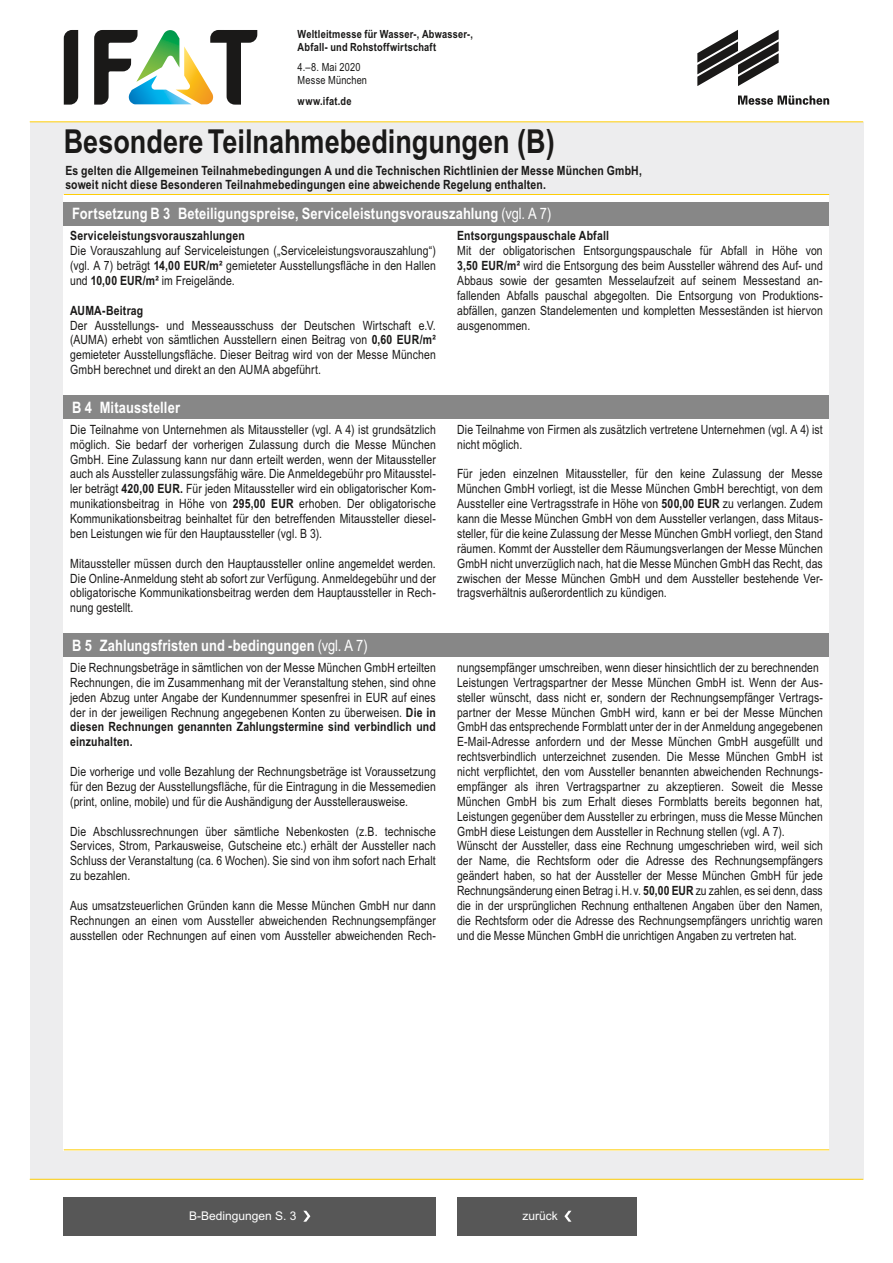
<style>
.page{position:relative;width:893px;height:1263px;background:#fff}
.page>*{position:absolute;margin:0;border:0;box-sizing:border-box;transform-origin:0 0}
.t1{font:700 33px "Arial Narrow";color:#1a1918}
.t2{font:700 15.75px "Arial Narrow";letter-spacing:.005em;color:#fff}
.t3{font:12.75px/14.9px "Arial Narrow";letter-spacing:.01em;color:#1a1918;text-align:justify}
.t4{font:700 12.75px/14.2px "Arial Narrow";letter-spacing:.015em;color:#1a1918}
.t5{font:12px "Arial";color:#fff}
.t6{font:700 11.25px/12.8px "Arial Narrow";letter-spacing:.02em;color:#1a1918}
.t7{font:11.25px/12.8px "Arial Narrow";letter-spacing:.015em;color:#1a1918}
.s1{font-weight:400}
.s2{font-weight:700}
</style>
<div class="page">
<div style="left:30px;top:122px;width:833px;height:1057px;background:#ededee"></div>
<hr style="left:30px;top:1179px;width:833px;height:1px;background:#fecd06">
<div style="left:64px;top:194px;width:765px;height:956px;background:#fff"></div>
<hr style="left:30px;top:121px;width:833px;height:1px;background:#fecd06">
<hr style="left:64px;top:1149px;width:765px;height:1px;background:#fecd06">
<hr style="left:64px;top:194px;width:765px;height:1px;background:#fecd06">
<svg style="left:738px;top:96px;width:91px;height:9px"></svg>
<svg style="left:697px;top:30px;width:82px;height:56px"></svg>
<svg style="left:64px;top:30px;width:14px;height:75px"></svg>
<svg style="left:94px;top:30px;width:163px;height:75px"></svg>
<div style="left:64px;top:1197px;width:372px;height:38px;background:#575757"></div>
<svg style="left:303px;top:1211px;width:7px;height:11px"></svg>
<div style="left:457px;top:1197px;width:180px;height:38px;background:#575757"></div>
<svg style="left:564px;top:1211px;width:7px;height:11px"></svg>
<div style="left:64px;top:202px;width:765px;height:23px;background:#878787"></div>
<div style="left:64px;top:395px;width:765px;height:24px;background:#878787"></div>
<div style="left:64px;top:634px;width:765px;height:23px;background:#878787"></div>
<p class="t6" style="left:298px;top:27px;width:177px">Weltleitmesse für Wasser-, Abwasser-,<br>Abfall- und Rohstoffwirtschaft</p>
<p class="t7" style="left:298px;top:61px;width:71px">4.–8. Mai 2020<br>Messe München</p>
<p class="t6" style="left:298px;top:94px;width:55px">www.ifat.de</p>
<h1 class="t1" style="left:64px;top:116px;width:492px">Besondere Teilnahmebedingungen (B)</h1>
<p class="t4" style="left:65px;top:162px;width:578px">Es gelten die Allgemeinen Teilnahmebedingungen A und die Technischen Richtlinien der Messe München GmbH, soweit nicht diese Besonderen Teilnahmebedingungen eine abweichende Regelung enthalten.</p>
<p class="t2" style="left:72px;top:202px;width:481px">Fortsetzung B 3 Beteiligungspreise, Serviceleistungsvorauszahlung <span class="s1">(vgl. A 7)</span></p>
<p class="t4" style="left:70px;top:228px;width:176px">Serviceleistungsvorauszahlungen</p>
<p class="t3" style="left:70px;top:243px;width:367px">Die Vorauszahlung auf Serviceleistungen („Serviceleistungsvorauszahlung“) (vgl. A 7) beträgt <span class="s2">14,00 EUR/m²</span> gemieteter Ausstellungsfläche in den Hallen und <span class="s2">10,00 EUR/m²</span> im Freigelände.</p>
<p class="t4" style="left:70px;top:302px;width:75px">AUMA-Beitrag</p>
<p class="t3" style="left:70px;top:317px;width:367px">Der Ausstellungs- und Messeausschuss der Deutschen Wirtschaft e.V. (AUMA) erhebt von sämtlichen Ausstellern einen Beitrag von <span class="s2">0,60 EUR/m² </span>gemieteter Ausstellungsfläche. Dieser Beitrag wird von der Messe München GmbH berechnet und direkt an den AUMA abgeführt.</p>
<p class="t2" style="left:72px;top:395px;width:109px">B 4 Mitaussteller</p>
<p class="t3" style="left:70px;top:421px;width:367px">Die Teilnahme von Unternehmen als Mitaussteller (vgl. A 4) ist grundsätzlich möglich. Sie bedarf der vorherigen Zulassung durch die Messe München GmbH. Eine Zulassung kann nur dann erteilt werden, wenn der Mitaussteller auch als Aussteller zulassungsfähig wäre. Die Anmeldegebühr pro Mitausstel&shy;ler beträgt <span class="s2">420,00 EUR.</span> Für jeden Mitaussteller wird ein obligatorischer Kom&shy;munikationsbeitrag in Höhe von <span class="s2">295,00 EUR</span> erhoben. Der obligatorische Kommunikationsbeitrag beinhaltet für den betreffenden Mitaussteller diesel&shy;ben Leistungen wie für den Hauptaussteller (vgl. B 3).</p>
<p class="t3" style="left:70px;top:555px;width:367px">Mitaussteller müssen durch den Hauptaussteller online angemeldet werden.<br>Die Online-Anmeldung steht ab sofort zur Verfügung. Anmeldegebühr und der obligatorische Kommunikationsbeitrag werden dem Hauptaussteller in Rech&shy;nung gestellt.</p>
<p class="t2" style="left:72px;top:634px;width:297px">B 5 Zahlungsfristen und -bedingungen <span class="s1">(vgl. A 7)</span></p>
<p class="t3" style="left:70px;top:659px;width:367px">Die Rechnungsbeträge in sämtlichen von der Messe München GmbH erteilten Rechnungen, die im Zusammenhang mit der Veranstaltung stehen, sind ohne jeden Abzug unter Angabe der Kundennummer spesenfrei in EUR auf eines der in der jeweiligen Rechnung angegebenen Konten zu überweisen. <span class="s2">Die in diesen Rechnungen genannten Zahlungstermine sind verbindlich und einzuhalten.</span></p>
<p class="t3" style="left:70px;top:764px;width:367px">Die vorherige und volle Bezahlung der Rechnungsbeträge ist Voraussetzung für den Bezug der Ausstellungsfläche, für die Eintragung in die Messemedien (print, online, mobile) und für die Aushändigung der Ausstellerausweise.</p>
<p class="t3" style="left:70px;top:823px;width:367px">Die Abschlussrechnungen über sämtliche Nebenkosten (z.B. technische Services, Strom, Parkausweise, Gutscheine etc.) erhält der Aussteller nach Schluss der Veranstaltung (ca. 6 Wochen). Sie sind von ihm sofort nach Erhalt zu bezahlen.</p>
<p class="t3" style="left:70px;top:898px;width:367px">Aus umsatzsteuerlichen Gründen kann die Messe München GmbH nur dann Rechnungen an einen vom Aussteller abweichenden Rechnungsempfänger ausstellen oder Rechnungen auf einen vom Aussteller abweichenden Rech-</p>
<p class="t4" style="left:457px;top:228px;width:153px">Entsorgungspauschale Abfall</p>
<p class="t3" style="left:457px;top:243px;width:367px">Mit der obligatorischen Entsorgungspauschale für Abfall in Höhe von <span class="s2">3,50 EUR/m²</span> wird die Entsorgung des beim Aussteller während des Auf- und Abbaus sowie der gesamten Messelaufzeit auf seinem Messestand an&shy;fallenden Abfalls pauschal abgegolten. Die Entsorgung von Produktions&shy;abfällen, ganzen Standelementen und kompletten Messeständen ist hiervon ausgenommen.</p>
<p class="t3" style="left:457px;top:421px;width:367px">Die Teilnahme von Firmen als zusätzlich vertretene Unternehmen (vgl. A 4) ist nicht möglich.</p>
<p class="t3" style="left:457px;top:466px;width:367px">Für jeden einzelnen Mitaussteller, für den keine Zulassung der Messe München GmbH vorliegt, ist die Messe München GmbH berechtigt, von dem Aussteller eine Vertragsstrafe in Höhe von <span class="s2">500,00 EUR</span> zu verlangen. Zudem kann die Messe München GmbH von dem Aussteller verlangen, dass Mitaus&shy;steller, für die keine Zulassung der Messe München GmbH vorliegt, den Stand räumen. Kommt der Aussteller dem Räumungsverlangen der Messe München GmbH nicht unverzüglich nach, hat die Messe München GmbH das Recht, das zwischen der Messe München GmbH und dem Aussteller bestehende Ver&shy;tragsverhältnis außerordentlich zu kündigen.</p>
<p class="t3" style="left:457px;top:659px;width:367px;text-align:left">nungsempfänger umschreiben, wenn dieser hinsichtlich der zu berechnenden Leistungen Vertragspartner der Messe München GmbH ist. Wenn der Aus&shy;steller wünscht, dass nicht er, sondern der Rechnungsempfänger Vertrags&shy;partner der Messe München GmbH wird, kann er bei der Messe München GmbH das entsprechende Formblatt unter der in der Anmeldung angegebenen E-Mail-Adresse anfordern und der Messe München GmbH ausgefüllt und rechtsverbindlich unterzeichnet zusenden. Die Messe München GmbH ist nicht verpflichtet, den vom Aussteller benannten abweichenden Rechnungs&shy;empfänger als ihren Vertragspartner zu akzeptieren. Soweit die Messe München GmbH bis zum Erhalt dieses Formblatts bereits begonnen hat, Leistungen gegenüber dem Aussteller zu erbringen, muss die Messe München GmbH diese Leistungen dem Aussteller in Rechnung stellen (vgl. A 7).<br>Wünscht der Aussteller, dass eine Rechnung umgeschrieben wird, weil sich der Name, die Rechtsform oder die Adresse des Rechnungsempfängers geändert haben, so hat der Aussteller der Messe München GmbH für jede Rechnungsänderung einen Betrag i.H.v. <span class="s2">50,00 EUR</span> zu zahlen, es sei denn, dass die in der ursprünglichen Rechnung enthaltenen Angaben über den Namen, die Rechtsform oder die Adresse des Rechnungsempfängers unrichtig waren und die Messe München GmbH die unrichtigen Angaben zu vertreten hat.</p>
<p class="t5" style="left:189px;top:1208px;width:109px">B-Bedingungen S. 3</p>
<p class="t5" style="left:522px;top:1208px;width:37px">zurück</p>
</div>
